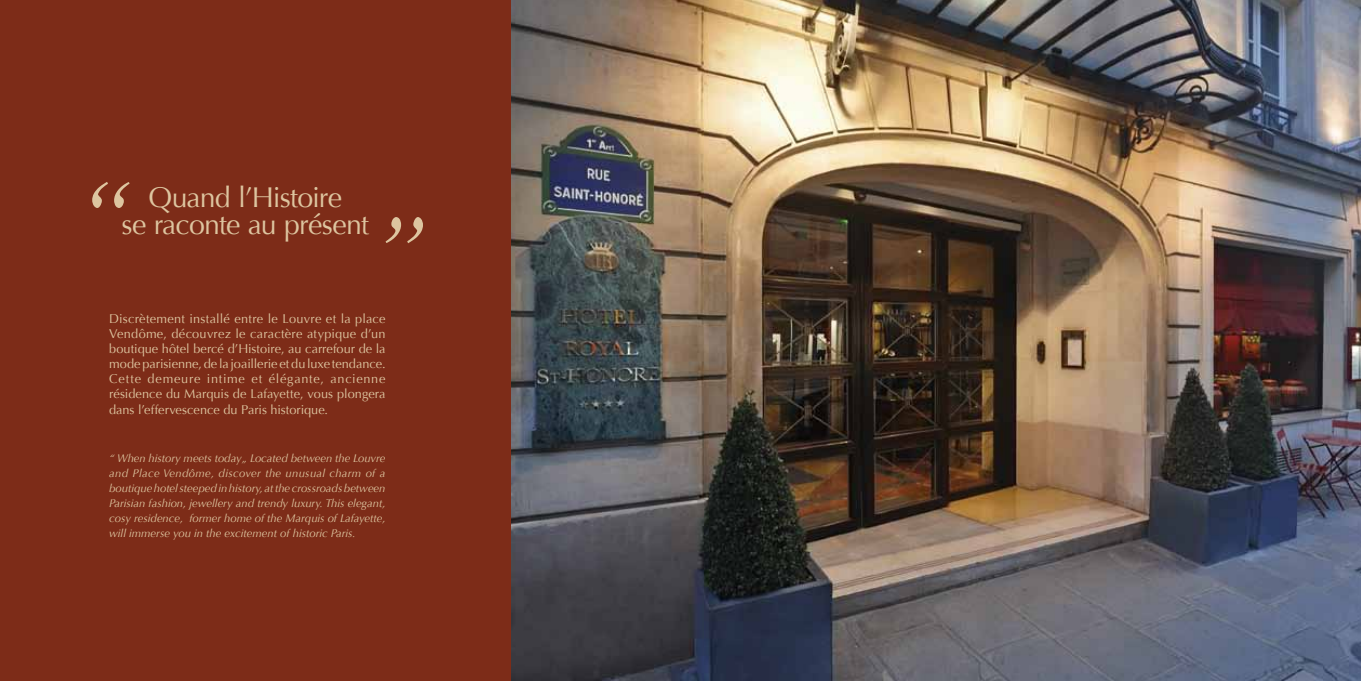
<style>
.page{position:relative;width:1361px;height:681px;background:#fff}
.page>*{position:absolute;margin:0;border:0;box-sizing:border-box;transform-origin:0 0}
.t1{font:28.5px/27px "Optima";letter-spacing:-.025em;color:#ddc5a0;text-align:center}
.t2{font:12.75px/15px "Optima";letter-spacing:.005em;color:#ddc5a0;text-align:justify}
.t3{font:italic 11.25px/15px "Optima";color:#ddc5a0;text-align:justify}
</style>
<div class="page">
<img style="left:704px;top:0;width:657px;height:680px">
<img style="left:510px;top:0;width:194px;height:680px">
<div style="left:0;top:0;width:510px;height:680px;background:#7d2c18"></div>
<svg style="left:92px;top:182px;width:38px;height:26px"></svg>
<svg style="left:386px;top:217px;width:37px;height:26px"></svg>
<h1 class="t1" style="left:121px;top:184px;width:249px">Quand l’Histoire<br>se raconte au présent</h1>
<p class="t2" style="left:109px;top:311px;width:278px">Discrètement installé entre le Louvre et la place Vendôme, découvrez le caractère atypique d’un boutique hôtel bercé d’Histoire, au carrefour de la mode parisienne, de la joaillerie et du luxe tendance.<br>Cette demeure intime et élégante, ancienne résidence du Marquis de Lafayette, vous plongera</p>
<p class="t2" style="left:109px;top:402px;width:220px">dans l’effervescence du Paris historique.</p>
<p class="t3" style="left:109px;top:450px;width:278px">“ When history meets today„ Located between the Louvre and Place Vendôme, discover the unusual charm of a boutique hotel steeped in history, at the crossroads between Parisian fashion, jewellery and trendy luxury. This elegant, cosy residence, former home of the Marquis of Lafayette, will immerse you in the excitement of historic Paris.</p>
</div>
